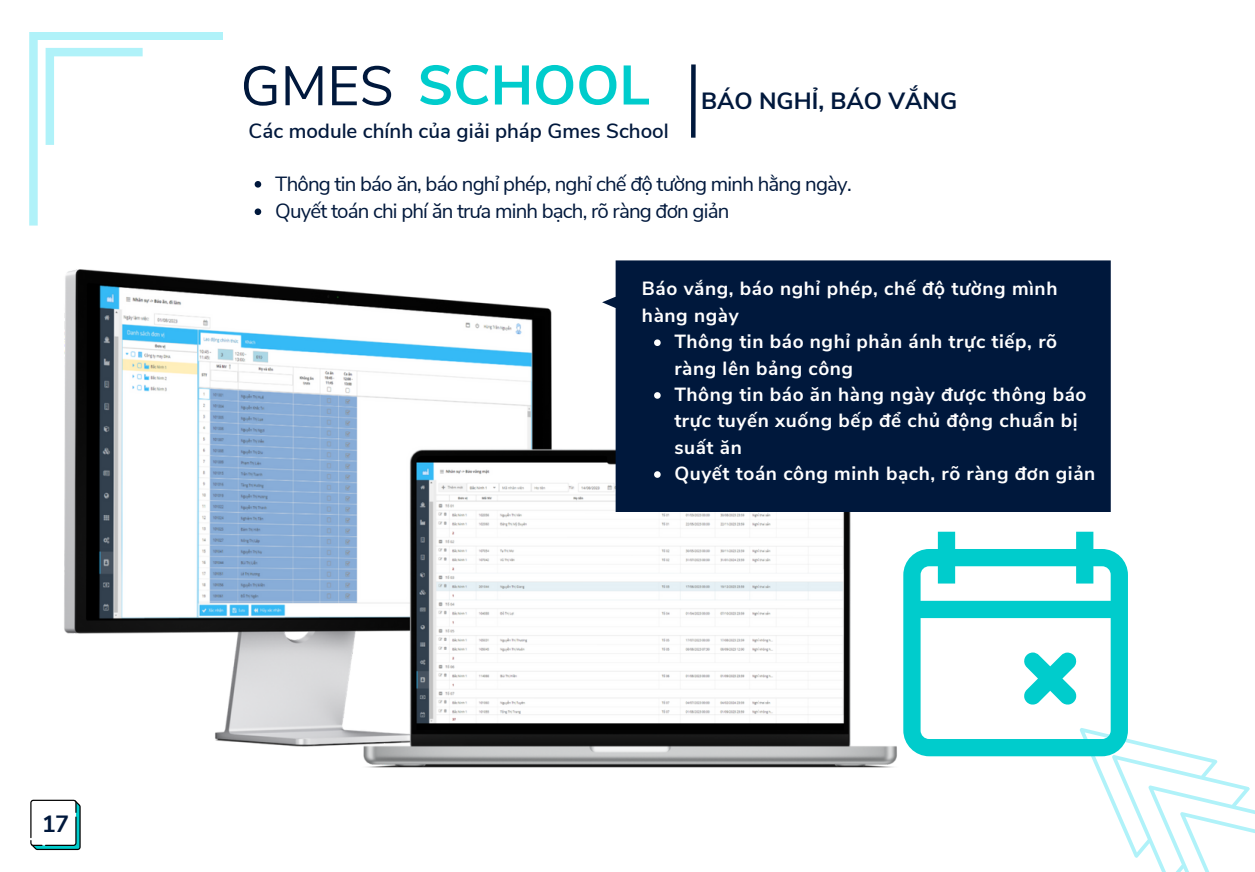
<style>
.page{position:relative;width:1255px;height:872px;background:#fff}
.page>*{position:absolute;margin:0;border:0;box-sizing:border-box;transform-origin:0 0}
.t1{font:700 55.35px "Nunito Sans";color:#0cc}
.t2{font:700 23.4px "Nunito Sans";color:#00183c}
.t3{font:20.55px "Nunito Sans";letter-spacing:-.04em;color:#00183c}
.t4{font:600 20.55px "Nunito Sans";color:#00183c}
.t5{font:700 19.05px/26.4px "Nunito Sans";letter-spacing:.03em;color:#fff}
.s1{font-weight:400;color:#00183c}
</style>
<div class="page">
<svg style="left:255px;top:181px;width:6px;height:7px"></svg>
<svg style="left:255px;top:208px;width:6px;height:7px"></svg>
<img style="left:64px;top:269px;width:875px;height:499px">
<div style="left:602px;top:260px;width:508px;height:252px;background:#00183c"></div>
<svg style="left:1039px;top:680px;width:215px;height:192px"></svg>
<svg style="left:30px;top:800px;width:51px;height:50px"></svg>
<svg style="left:29px;top:32px;width:194px;height:193px"></svg>
<svg style="left:691px;top:64px;width:4px;height:74px"></svg>
<svg style="left:903px;top:532px;width:224px;height:224px"></svg>
<svg style="left:654px;top:339px;width:6px;height:7px"></svg>
<svg style="left:654px;top:392px;width:6px;height:7px"></svg>
<svg style="left:654px;top:471px;width:6px;height:7px"></svg>
<h4 class="t2" style="left:42px;top:808px;width:29px">17</h4>
<p class="t1" style="left:240px;top:49px;width:411px"><span class="s1">GMES</span> SCHOOL</p>
<p class="t4" style="left:248px;top:117px;width:422px">Các module chính của giải pháp Gmes School</p>
<h4 class="t2" style="left:701px;top:85px;width:258px">BÁO NGHỈ, BÁO VẮNG</h4>
<p class="t3" style="left:275px;top:170px;width:578px">Thông tin báo ăn, báo nghỉ phép, nghỉ chế độ tường minh hằng ngày.</p>
<h2 class="t3" style="left:275px;top:198px;width:455px">Quyết toán chi phí ăn trưa minh bạch, rõ ràng đơn giản</h2>
<h3 class="t5" style="left:642px;top:276px;width:417px">Báo vắng, báo nghỉ phép, chế độ tường mình hàng ngày</h3>
<p class="t5" style="left:674px;top:329px;width:384px">Thông tin báo nghỉ phản ánh trực tiếp, rõ ràng lên bảng công</p>
<p class="t5" style="left:674px;top:381px;width:414px">Thông tin báo ăn hàng ngày được thông báo trực tuyến xuống bếp để chủ động chuẩn bị suất ăn</p>
<p class="t5" style="left:674px;top:460px;width:422px">Quyết toán công minh bạch, rõ ràng đơn giản</p>
</div>
